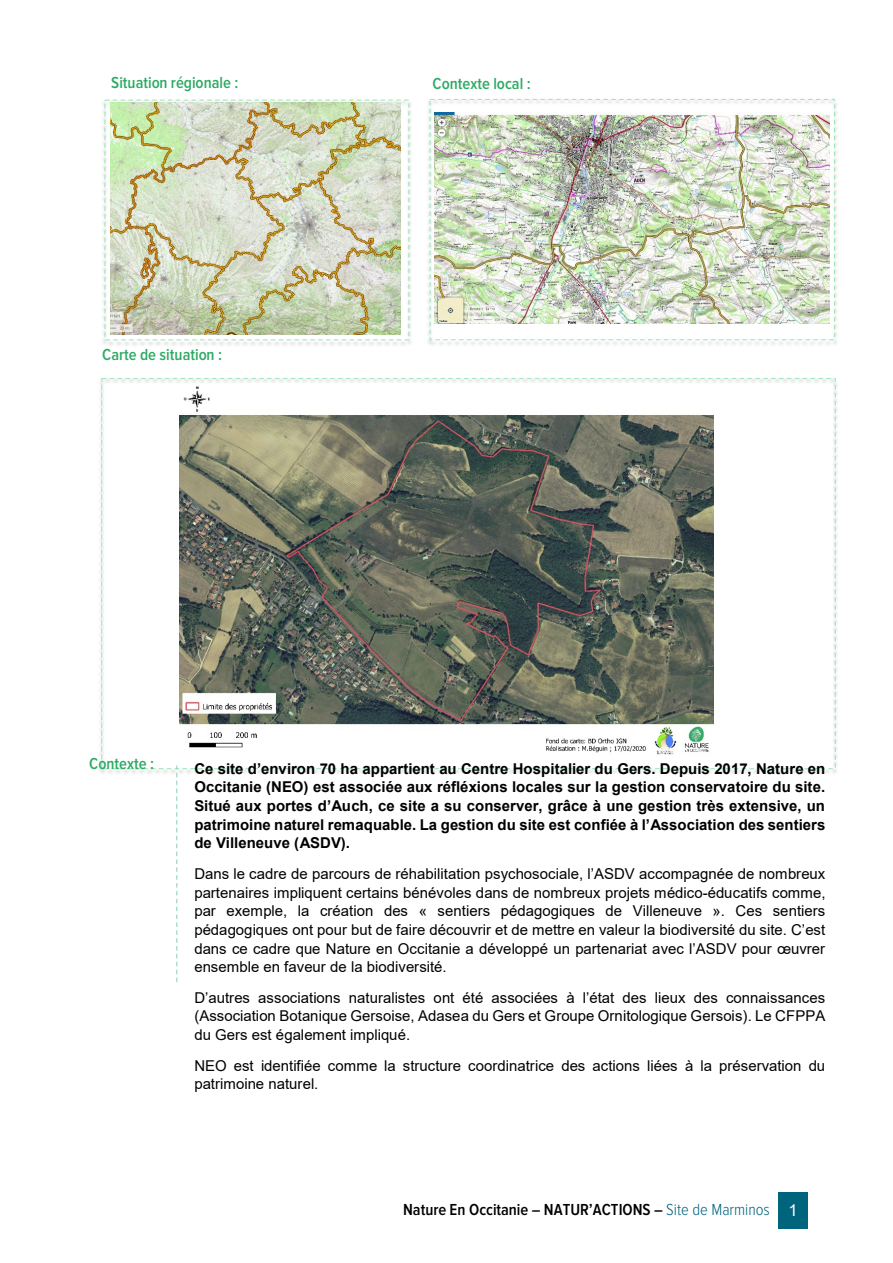
<style>
.page{position:relative;width:893px;height:1263px;background:#fff}
.page>*{position:absolute;margin:0;border:0;box-sizing:border-box;transform-origin:0 0}
.t1{font:600 16.5px "Proxima Nova Cond";color:#2daa64}
.t2{font:600 16.5px "Proxima Nova Cond";color:#000}
.t3{font:15px/18.6px "Arial";color:#000;text-align:justify}
.t4{font:700 15px/18.6px "Arial";color:#000;text-align:justify}
.s1{font-weight:300;color:#00647d}
.s2{font-family:"Arial";font-weight:400;color:#fff}
</style>
<div class="page">
<div style="left:778px;top:1192px;width:30px;height:36px;background:#00647d"></div>
<img style="left:428px;top:98px;width:409px;height:247px">
<div style="left:430px;top:99px;width:405px;height:241px;border:1px dashed #a2e6c0"></div>
<img style="left:433px;top:98px;width:168px;height:1px">
<img style="left:103px;top:99px;width:308px;height:247px">
<div style="left:104px;top:100px;width:305px;height:240px;border:1px dashed #a2e6c0"></div>
<img style="left:111px;top:99px;width:127px;height:1px">
<img style="left:100px;top:380px;width:737px;height:393px">
<svg style="left:176px;top:782px;width:1px;height:200px"></svg>
<img style="left:100px;top:756px;width:89px;height:26px">
<img style="left:194px;top:760px;width:631px;height:14px">
<img style="left:111px;top:102px;width:290px;height:233px">
<img style="left:434px;top:113px;width:395px;height:211px">
<img style="left:180px;top:385px;width:533px;height:377px">
<div style="left:248px;top:383px;width:406px;height:25px;background:#fff"></div>
<p class="t1" style="left:111px;top:75px;width:129px">Situation régionale :</p>
<p class="t1" style="left:433px;top:76px;width:100px">Contexte local :</p>
<p class="t1" style="left:102px;top:347px;width:121px">Carte de situation :</p>
<p class="t1" style="left:89px;top:756px;width:66px">Contexte :</p>
<p class="t4" style="left:194px;top:759px;width:633px">Ce site d’environ 70 ha appartient au Centre Hospitalier du Gers. Depuis 2017, Nature en Occitanie (NEO) est associée aux réfléxions locales sur la gestion conservatoire du site.<br>Situé aux portes d’Auch, ce site a su conserver, grâce à une gestion très extensive, un patrimoine naturel remaquable. La gestion du site est confiée à l’Association des sentiers de Villeneuve (ASDV).</p>
<p class="t3" style="left:194px;top:864px;width:633px">Dans le cadre de parcours de réhabilitation psychosociale, l’ASDV accompagnée de nombreux partenaires impliquent certains bénévoles dans de nombreux projets médico-éducatifs comme, par exemple, la création des « sentiers pédagogiques de Villeneuve ». Ces sentiers pédagogiques ont pour but de faire découvrir et de mettre en valeur la biodiversité du site. C’est dans ce cadre que Nature en Occitanie a développé un partenariat avec l’ASDV pour œuvrer ensemble en faveur de la biodiversité.</p>
<p class="t3" style="left:194px;top:988px;width:632px">D’autres associations naturalistes ont été associées à l’état des lieux des connaissances (Association Botanique Gersoise, Adasea du Gers et Groupe Ornitologique Gersois). Le CFPPA du Gers est également impliqué.</p>
<p class="t3" style="left:194px;top:1056px;width:632px">NEO est identifiée comme la structure coordinatrice des actions liées à la préservation du patrimoine naturel.</p>
<p class="t2" style="left:403px;top:1202px;width:396px">Nature En Occitanie – NATUR’ACTIONS – <span class="s1">Site de Marminos</span> <span class="s2">1</span></p>
</div>
